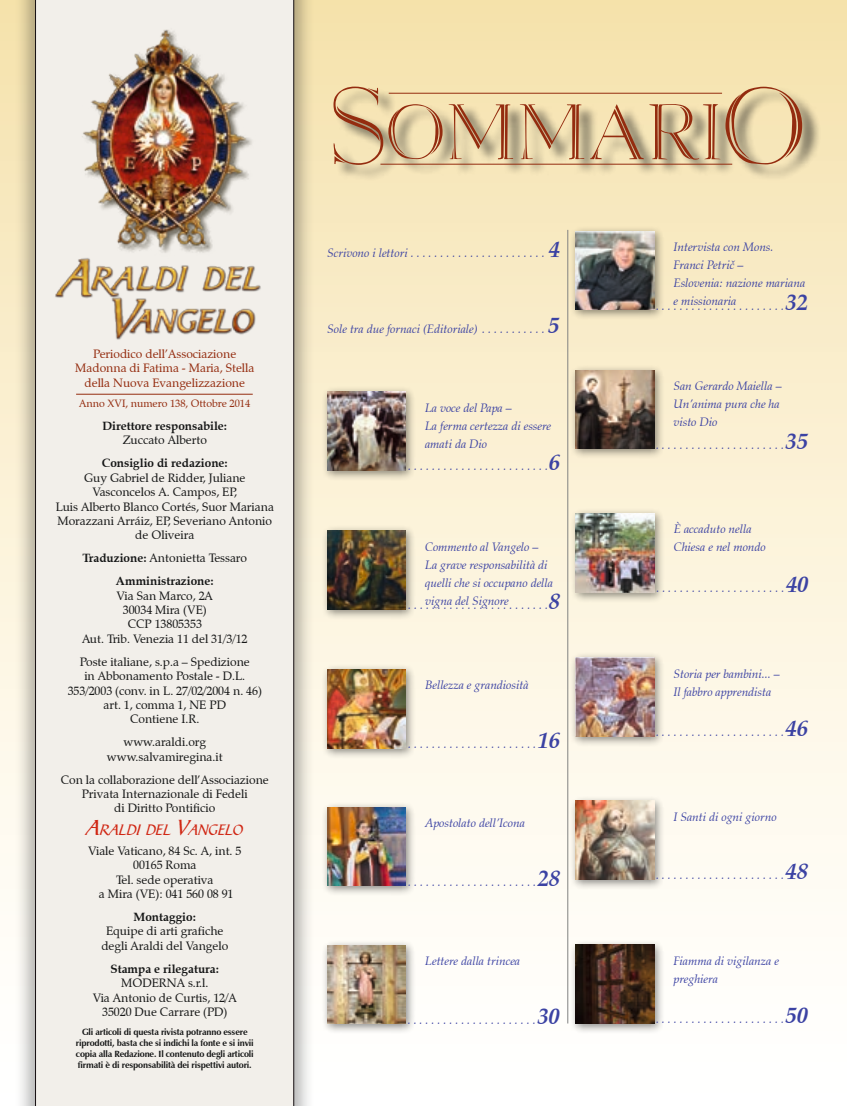
<style>
.page{position:relative;width:847px;height:1106px;background:#fff}
.page>*{position:absolute;margin:0;border:0;box-sizing:border-box;transform-origin:0 0}
.t1{font:79.5px "Elizabeth";color:#942c0f}
.t2{font:italic 700 22.5px "Zapf Calligraphic 801 BT";color:#3b42a3}
.t3{font:15.75px "Bible Scr T";color:#d02613}
.t4{font:italic 12px/18px "Zapf Calligraphic 801 BT";color:#3b42a3}
.t5{font:12px/14.4px "Zapf Calligraphic 801 BT";color:#151616;text-align:center}
.t6{font:700 12px/23px "Zapf Calligraphic 801 BT";color:#151616;text-align:center}
.t7{font:12px/14.4px "Zapf Calligraphic 801 BT";color:#942c0f;text-align:center}
.t8{font:10.5px "Zapf Calligraphic 801 BT";color:#942c0f}
.t9{font:700 9px/10.8px "Zapf Humanist 601 BT";letter-spacing:-.02em;color:#151616;text-align:center}
.s1{font-weight:400}
.s2{font-size:22.5px}
.s3{font-size:112.5px}
.s4{font-weight:700;font-size:22.5px}
</style>
<div class="page">
<div style="left:0;top:0;width:846px;height:1106px;background:linear-gradient(to bottom,#f6e3af,#fff)"></div>
<div style="left:14px;top:0;width:301px;height:1106px;background:#151616;opacity:.32"></div>
<div style="left:35px;top:0;width:259px;height:1106px;background:#f2efea"></div>
<img style="left:69px;top:15px;width:191px;height:232px">
<hr style="left:567px;top:230px;width:1px;height:793px;background:#818281">
<div style="left:569px;top:938px;width:95px;height:96px;background:#151616;opacity:.5"></div>
<img style="left:575px;top:945px;width:78px;height:78px">
<div style="left:569px;top:794px;width:95px;height:96px;background:#151616;opacity:.5"></div>
<img style="left:575px;top:801px;width:78px;height:78px">
<div style="left:569px;top:651px;width:95px;height:95px;background:#151616;opacity:.5"></div>
<img style="left:575px;top:657px;width:78px;height:79px">
<div style="left:569px;top:507px;width:95px;height:96px;background:#151616;opacity:.5"></div>
<img style="left:575px;top:514px;width:79px;height:78px">
<div style="left:569px;top:364px;width:95px;height:95px;background:#151616;opacity:.5"></div>
<img style="left:575px;top:370px;width:78px;height:79px">
<div style="left:569px;top:225px;width:95px;height:95px;background:#151616;opacity:.5"></div>
<img style="left:575px;top:231px;width:78px;height:79px">
<div style="left:321px;top:938px;width:95px;height:96px;background:#151616;opacity:.5"></div>
<img style="left:327px;top:945px;width:78px;height:78px">
<div style="left:321px;top:801px;width:95px;height:95px;background:#151616;opacity:.5"></div>
<img style="left:327px;top:807px;width:78px;height:78px">
<div style="left:321px;top:663px;width:95px;height:96px;background:#151616;opacity:.5"></div>
<img style="left:327px;top:669px;width:78px;height:79px">
<div style="left:321px;top:524px;width:95px;height:96px;background:#151616;opacity:.5"></div>
<img style="left:327px;top:531px;width:78px;height:78px">
<div style="left:321px;top:385px;width:95px;height:96px;background:#151616;opacity:.5"></div>
<img style="left:327px;top:392px;width:78px;height:78px">
<div style="left:335px;top:86px;width:485px;height:94px;background:#151616;opacity:.7"></div>
<hr style="left:380px;top:164px;width:352px;height:1px;background:#942c0f">
<hr style="left:388px;top:93px;width:333px;height:1px;background:#942c0f">
<hr style="left:76px;top:394px;width:176px;height:1px;background:#942c0f">
<img style="left:29px;top:247px;width:250px;height:107px">
<p class="t7" style="left:75px;top:346px;width:180px">Periodico dell’Associazione<br>Madonna di Fatima - Maria, Stella della Nuova Evangelizzazione</p>
<p class="t8" style="left:79px;top:397px;width:172px">Anno XVI, numero 138, Ottobre 2014</p>
<p class="t6" style="left:102px;top:414px;width:126px">Direttore responsabile:</p>
<p class="t5" style="left:123px;top:433px;width:86px">Zuccato Alberto</p>
<p class="t6" style="left:102px;top:451px;width:127px">Consiglio di redazione:</p>
<p class="t5" style="left:56px;top:470px;width:220px">Guy Gabriel de Ridder, Juliane<br>Vasconcelos A. Campos, EP,<br>Luis Alberto Blanco Cortés, Suor Mariana<br>Morazzani Arráiz, EP, Severiano Antonio de Oliveira</p>
<p class="t6" style="left:82px;top:546px;width:166px">Traduzione: <span class="s1">Antonietta Tessaro<br></span>Amministrazione:</p>
<p class="t5" style="left:82px;top:588px;width:167px">Via San Marco, 2A<br>30034 Mira (VE)<br>CCP 13805353<br>Aut. Trib. Venezia 11 del 31/3/12</p>
<p class="t5" style="left:68px;top:654px;width:196px">Poste italiane, s.p.a – Spedizione<br>in Abbonamento Postale - D.L.<br>353/2003 (conv. in L. 27/02/2004 n. 46) art. 1, comma 1, NE PD<br>Contiene I.R.</p>
<p class="t5" style="left:107px;top:735px;width:117px">www.araldi.org www.salvamiregina.it</p>
<p class="t5" style="left:61px;top:772px;width:209px">Con la collaborazione dell’Associazione<br>Privata Internazionale di Fedeli<br>di Diritto Pontificio</p>
<h3 class="t3" style="left:86px;top:820px;width:158px"><span class="s2">A</span>RALDI DEL <span class="s2">V</span>ANGELO</h3>
<p class="t5" style="left:88px;top:843px;width:155px">Viale Vaticano, 84 Sc. A, int. 5<br>00165 Roma<br>Tel. sede operativa<br>a Mira (VE): 041 560 08 91</p>
<p class="t6" style="left:134px;top:905px;width:64px">Montaggio:</p>
<p class="t5" style="left:101px;top:924px;width:128px">Equipe di arti grafiche degli Araldi del Vangelo</p>
<p class="t6" style="left:110px;top:957px;width:110px">Stampa e rilegatura:</p>
<p class="t5" style="left:93px;top:975px;width:145px">MODERNA s.r.l.<br>Via Antonio de Curtis, 12/A<br>35020 Due Carrare (PD)</p>
<p class="t9" style="left:76px;top:1026px;width:179px">Gli articoli di questa rivista potranno essere riprodotti, basta che si indichi la fonte e si invii copia alla Redazione. Il contenuto degli articoli firmati è di responsabilità dei rispettivi autori.</p>
<h1 class="t1" style="left:331px;top:91px;width:476px"><span class="s3">S</span>OMMARI<span class="s3">O</span></h1>
<p class="t4" style="left:327px;top:244px;width:82px">Scrivono i lettori</p>
<h2 class="t2" style="left:549px;top:235px;width:13px">4</h2>
<p class="t4" style="left:327px;top:320px;width:157px">Sole tra due fornaci (Editoriale) ............</p>
<h2 class="t2" style="left:548px;top:311px;width:13px">5</h2>
<p class="t4" style="left:425px;top:398px;width:127px">La voce del Papa –<br>La ferma certezza di essere amati da Dio</p>
<p class="t4" style="left:408px;top:457px;width:154px">. . . . . . . . . . . . . . . . . . . . . . . .<span class="s4">6</span></p>
<p class="t4" style="left:425px;top:537px;width:129px">Commento al Vangelo –<br>La grave responsabilità di quelli che si occupano della vigna del Signore</p>
<p class="t4" style="left:408px;top:596px;width:154px">. . . . . . . . . . . . . . . . . . . . . . . .<span class="s4">8</span></p>
<p class="t4" style="left:425px;top:676px;width:105px">Bellezza e grandiosità</p>
<p class="t4" style="left:408px;top:735px;width:153px">. . . . . . . . . . . . . . . . . . . . . .<span class="s4">16</span></p>
<p class="t4" style="left:425px;top:814px;width:101px">Apostolato dell’Icona</p>
<p class="t4" style="left:408px;top:872px;width:153px">. . . . . . . . . . . . . . . . . . . . . .<span class="s4">28</span></p>
<p class="t4" style="left:425px;top:951px;width:96px">Lettere dalla trincea</p>
<p class="t4" style="left:407px;top:1010px;width:154px">. . . . . . . . . . . . . . . . . . . . . .<span class="s4">30</span></p>
<p class="t4" style="left:673px;top:238px;width:133px">Intervista con Mons.<br>Franci Petrič –<br>Eslovenia: nazione mariana e missionaria</p>
<p class="t4" style="left:655px;top:297px;width:154px">. . . . . . . . . . . . . . . . . . . . . .<span class="s4">32</span></p>
<p class="t4" style="left:673px;top:376px;width:110px">San Gerardo Maiella –<br>Un’anima pura che ha visto Dio</p>
<p class="t4" style="left:655px;top:435px;width:154px">. . . . . . . . . . . . . . . . . . . . . .<span class="s4">35</span></p>
<p class="t4" style="left:673px;top:520px;width:93px">È accaduto nella<br>Chiesa e nel mondo</p>
<p class="t4" style="left:656px;top:579px;width:154px">. . . . . . . . . . . . . . . . . . . . . .<span class="s4">40</span></p>
<p class="t4" style="left:673px;top:664px;width:108px">Storia per bambini... –<br>Il fabbro apprendista</p>
<p class="t4" style="left:655px;top:723px;width:154px">. . . . . . . . . . . . . . . . . . . . . .<span class="s4">46</span></p>
<p class="t4" style="left:673px;top:807px;width:105px">I Santi di ogni giorno</p>
<p class="t4" style="left:655px;top:866px;width:154px">. . . . . . . . . . . . . . . . . . . . . .<span class="s4">48</span></p>
<p class="t4" style="left:673px;top:951px;width:107px">Fiamma di vigilanza e preghiera</p>
<p class="t4" style="left:655px;top:1010px;width:154px">. . . . . . . . . . . . . . . . . . . . . .<span class="s4">50</span></p>
</div>
